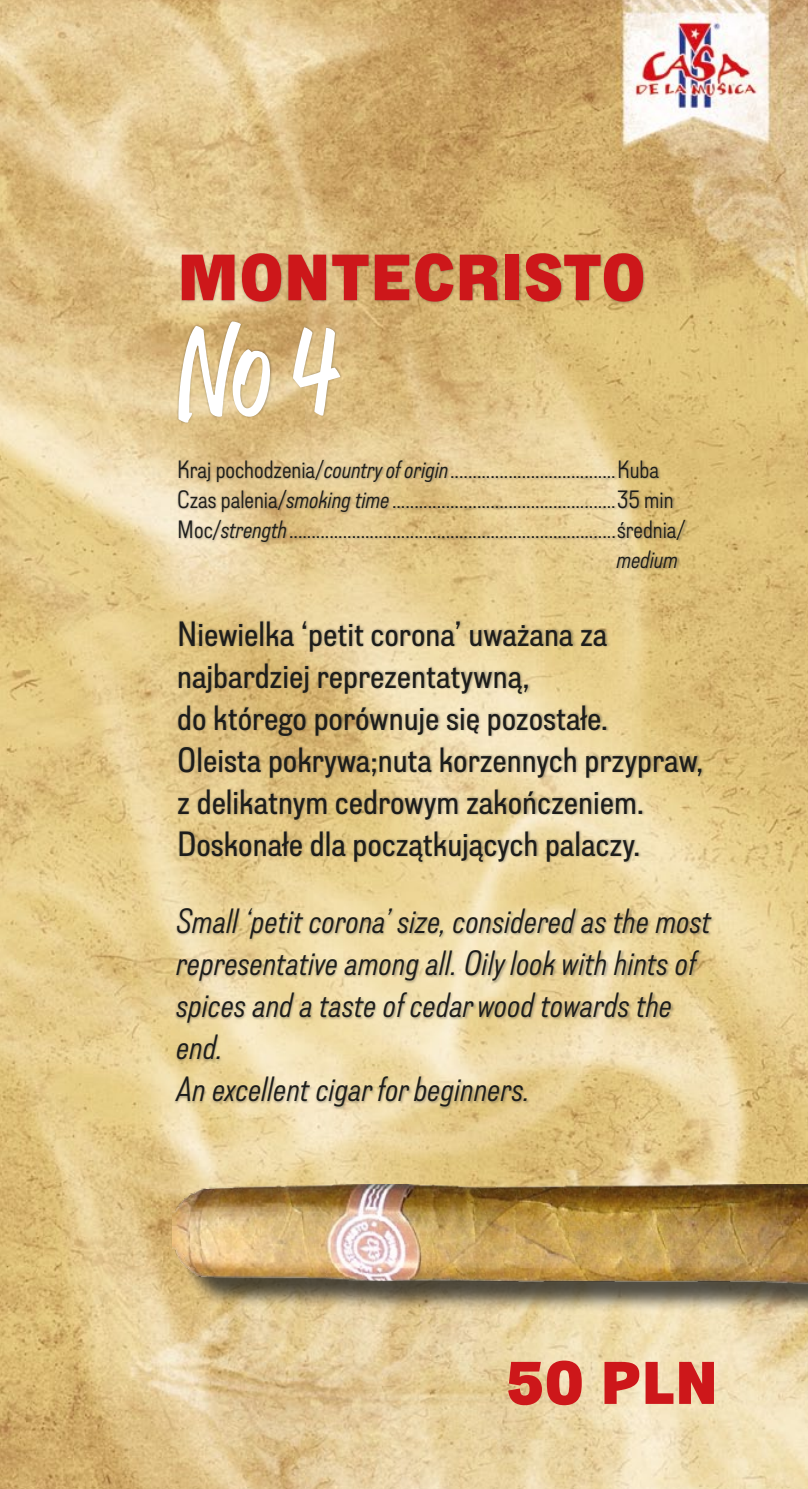
<style>
.page{position:relative;width:808px;height:1489px;background:#fff}
.page>*{position:absolute;margin:0;border:0;box-sizing:border-box;transform-origin:0 0}
.t1{font:120px "Reklame Script Regular DEMO";color:#fff}
.t2{font:900 65px "Lorimer";color:#cd171a}
.t3{font:900 60px "Lorimer";color:#cd171a}
.t4{font:500 35px/42px "Lorimer";color:#1d1d1b}
.t5{font:italic 300 35px/42px "Lorimer";letter-spacing:.01em;color:#1d1d1b}
.t6{font:300 25px "Lorimer";color:#1d1d1b}
.t7{font:italic 300 25px "Lorimer";color:#1d1d1b}
.s1{font-style:italic}
</style>
<div class="page">
<img style="left:0;top:0;width:808px;height:1488px">
<div style="left:174px;top:252px;width:540px;height:857px;background:#1d1d1b;opacity:.3"></div>
<div style="left:178px;top:1188px;width:630px;height:133px;background:#1d1d1b;opacity:.75"></div>
<img style="left:173px;top:1183px;width:635px;height:107px">
<h2 class="t2" style="left:177px;top:239px;width:470px">MONTECRISTO</h2>
<h1 class="t1" style="left:177px;top:321px;width:163px">No 4</h1>
<p class="t6" style="left:177px;top:455px;width:483px">Kraj pochodzenia/<span class="s1">country of origin</span>.....................................Kuba</p>
<p class="t6" style="left:177px;top:485px;width:498px">Czas palenia/<span class="s1">smoking time</span>..................................................35 min</p>
<p class="t6" style="left:177px;top:515px;width:510px">Moc/<span class="s1">strength</span>.........................................................................średnia/</p>
<p class="t7" style="left:617px;top:545px;width:63px">medium</p>
<h3 class="t4" style="left:177px;top:612px;width:528px">Niewielka ‘petit corona’ uważana za najbardziej reprezentatywną,<br>do którego porównuje się pozostałe.<br>Oleista pokrywa;nuta korzennych przypraw, z delikatnym cedrowym zakończeniem.<br>Doskonałe dla początkujących palaczy.</h3>
<h3 class="t5" style="left:177px;top:899px;width:536px">Small ‘petit corona’ size, considered as the most representative among all. Oily look with hints of spices and a taste of cedar wood towards the end.<br>An excellent cigar for beginners.</h3>
<h3 class="t3" style="left:506px;top:1347px;width:213px">50 pln</h3>
</div>
